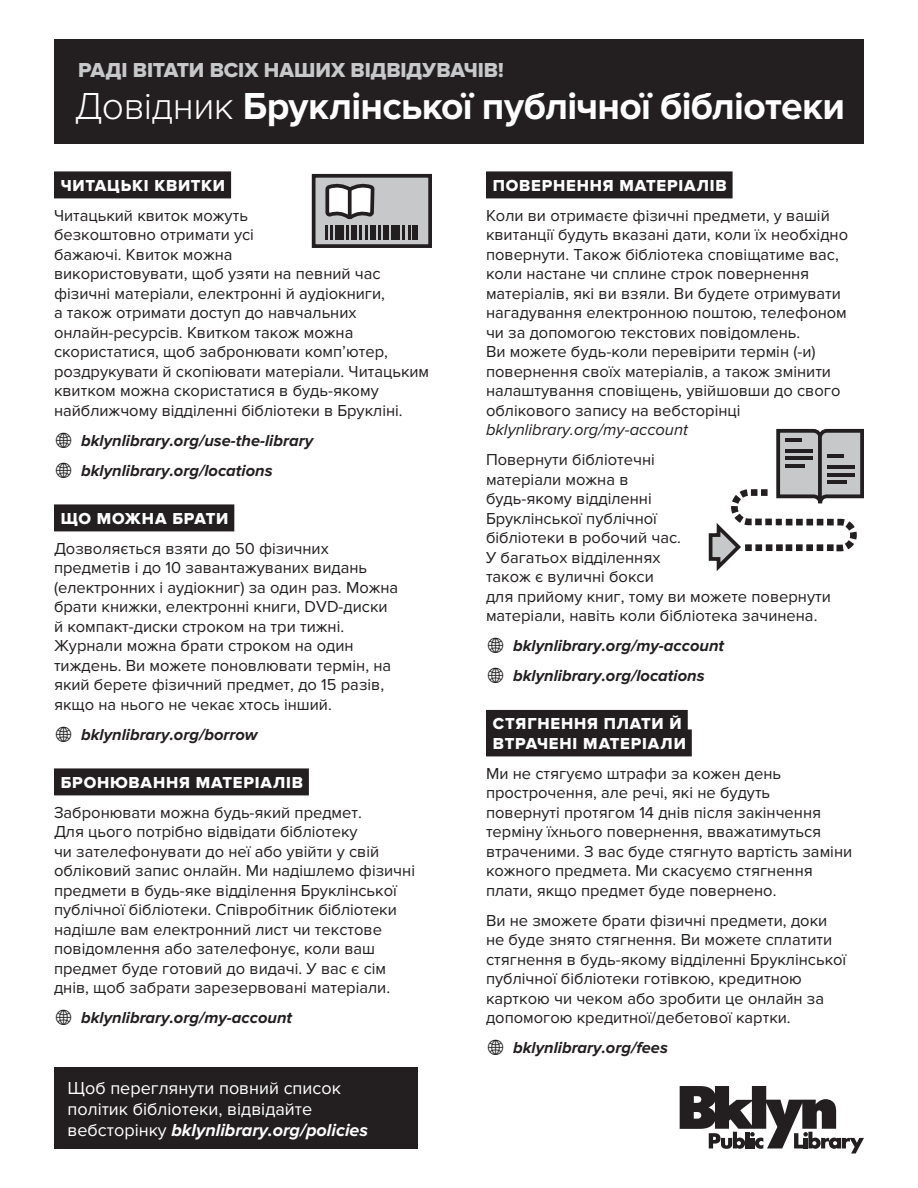
<style>
.page{position:relative;width:918px;height:1188px;background:#fff}
.page>*{position:absolute;margin:0;border:0;box-sizing:border-box;transform-origin:0 0}
.large_title_cover{font:700 39px "Proxima Nova";letter-spacing:-.02em;color:#fff}
.large_title_cover-2{font:21px "Proxima Nova Extrabld";letter-spacing:-.005em;color:#c7c8ca}
.t1{font:18px/21px "Proxima Nova";color:#fff}
.Body_Copy{font:16.5px/19.5px "Proxima Nova";color:#231f20}
.t2{font:italic 700 16.5px "Proxima Nova";color:#231f20}
.Subhed{font:16.5px "Proxima Nova Extrabld";letter-spacing:.05em;color:#fff}
.s1{font-weight:300}
.s2{font-weight:700;font-style:italic}
.s3{font-style:italic}
</style>
<div class="page">
<div style="left:54px;top:39px;width:810px;height:104px;background:#231f20"></div>
<svg style="left:680px;top:1086px;width:184px;height:68px"></svg>
<div style="left:54px;top:171px;width:177px;height:27px;background:#231f20"></div>
<div style="left:54px;top:504px;width:180px;height:27px;background:#231f20"></div>
<div style="left:54px;top:768px;width:255px;height:27px;background:#231f20"></div>
<div style="left:486px;top:171px;width:247px;height:27px;background:#231f20"></div>
<div style="left:486px;top:710px;width:202px;height:27px;background:#231f20"></div>
<div style="left:486px;top:729px;width:206px;height:27px;background:#231f20"></div>
<svg style="left:708px;top:429px;width:156px;height:142px"></svg>
<svg style="left:311px;top:173px;width:121px;height:75px;background:#99999a"></svg>
<hr style="left:359px;top:225px;width:3px;height:15px;background:#231f20">
<div style="left:352px;top:225px;width:5px;height:15px;background:#231f20"></div>
<svg style="left:348px;top:190px;width:4px;height:27px"></svg>
<div style="left:54px;top:1068px;width:364px;height:81px;background:#231f20"></div>
<p class="large_title_cover-2" style="left:78px;top:58px;width:427px">РАДІ ВІТАТИ ВСІХ НАШИХ ВІДВІДУВАЧІВ!</p>
<p class="large_title_cover" style="left:75px;top:84px;width:772px"><span class="s1">Довідник</span> Бруклінської публічної бібліотеки</p>
<p class="Subhed" style="left:61px;top:176px;width:166px">ЧИТАЦЬКІ КВИТКИ</p>
<p class="Body_Copy" style="left:54px;top:206px;width:377px">Читацький квиток можуть<br>безкоштовно отримати усі<br>бажаючі. Квиток можна<br>використовувати, щоб узяти на певний час фізичні матеріали, електронні й аудіокниги,<br>а також отримати доступ до навчальних онлайн-ресурсів. Квитком також можна скористатися, щоб забронювати комп’ютер, роздрукувати й скопіювати матеріали. Читацьким квитком можна скористатися в будь-якому найближчому відділенні бібліотеки в Брукліні.</p>
<p class="t2" style="left:81px;top:431px;width:234px">bklynlibrary.org/use-the-library</p>
<p class="t2" style="left:81px;top:461px;width:193px">bklynlibrary.org/locations</p>
<p class="Subhed" style="left:61px;top:509px;width:169px">ЩО МОЖНА БРАТИ</p>
<p class="Body_Copy" style="left:54px;top:539px;width:346px">Дозволяється взяти до 50 фізичних предметів і до 10 завантажуваних видань (електронних і аудіокниг) за один раз. Можна брати книжки, електронні книги, DVD-диски й компакт-диски строком на три тижні.<br>Журнали можна брати строком на один тиждень. Ви можете поновлювати термін, на який берете фізичний предмет, до 15 разів, якщо на нього не чекає хтось інший.</p>
<p class="t2" style="left:81px;top:725px;width:178px">bklynlibrary.org/borrow</p>
<p class="Subhed" style="left:61px;top:773px;width:244px">БРОНЮВАННЯ МАТЕРІАЛІВ</p>
<p class="Body_Copy" style="left:54px;top:803px;width:363px">Забронювати можна будь-який предмет.<br>Для цього потрібно відвідати бібліотеку<br>чи зателефонувати до неї або увійти у свій обліковий запис онлайн. Ми надішлемо фізичні предмети в будь-яке відділення Бруклінської публічної бібліотеки. Співробітник бібліотеки надішле вам електронний лист чи текстове повідомлення або зателефонує, коли ваш предмет буде готовий до видачі. У вас є сім днів, щоб забрати зарезервовані матеріали.</p>
<p class="t2" style="left:81px;top:1009px;width:213px">bklynlibrary.org/my-account</p>
<p class="t1" style="left:68px;top:1077px;width:302px">Щоб переглянути повний список політик бібліотеки, відвідайте вебсторінку <span class="s2">bklynlibrary.org/policies</span></p>
<p class="Subhed" style="left:493px;top:176px;width:235px">ПОВЕРНЕННЯ МАТЕРІАЛІВ</p>
<p class="Body_Copy" style="left:486px;top:206px;width:364px">Коли ви отримаєте фізичні предмети, у вашій квитанції будуть вказані дати, коли їх необхідно повернути. Також бібліотека сповіщатиме вас, коли настане чи сплине строк повернення матеріалів, які ви взяли. Ви будете отримувати нагадування електронною поштою, телефоном чи за допомогою текстових повідомлень.<br>Ви можете будь-коли перевірити термін (-и) повернення своїх матеріалів, а також змінити налаштування сповіщень, увійшовши до свого облікового запису на вебсторінці <span class="s3">bklynlibrary.org/my-account</span></p>
<p class="Body_Copy" style="left:486px;top:450px;width:346px">Повернути бібліотечні<br>матеріали можна в<br>будь-якому відділенні<br>Бруклінської публічної<br>бібліотеки в робочий час.<br>У багатьох відділеннях<br>також є вуличні бокси<br>для прийому книг, тому ви можете повернути матеріали, навіть коли бібліотека зачинена.</p>
<p class="t2" style="left:513px;top:637px;width:213px">bklynlibrary.org/my-account</p>
<p class="t2" style="left:513px;top:667px;width:193px">bklynlibrary.org/locations</p>
<p class="Subhed" style="left:493px;top:714px;width:191px">СТЯГНЕННЯ ПЛАТИ Й</p>
<p class="Subhed" style="left:493px;top:734px;width:195px">ВТРАЧЕНІ МАТЕРІАЛИ</p>
<p class="Body_Copy" style="left:486px;top:764px;width:368px">Ми не стягуємо штрафи за кожен день прострочення, але речі, які не будуть<br>повернуті протягом 14 днів після закінчення терміну їхнього повернення, вважатимуться втраченими. З вас буде стягнуто вартість заміни кожного предмета. Ми скасуємо стягнення плати, якщо предмет буде повернено.</p>
<p class="Body_Copy" style="left:486px;top:911px;width:362px">Ви не зможете брати фізичні предмети, доки не буде знято стягнення. Ви можете сплатити стягнення в будь-якому відділенні Бруклінської публічної бібліотеки готівкою, кредитною карткою чи чеком або зробити це онлайн за допомогою кредитної/дебетової картки.</p>
<p class="t2" style="left:513px;top:1039px;width:156px">bklynlibrary.org/fees</p>
</div>
